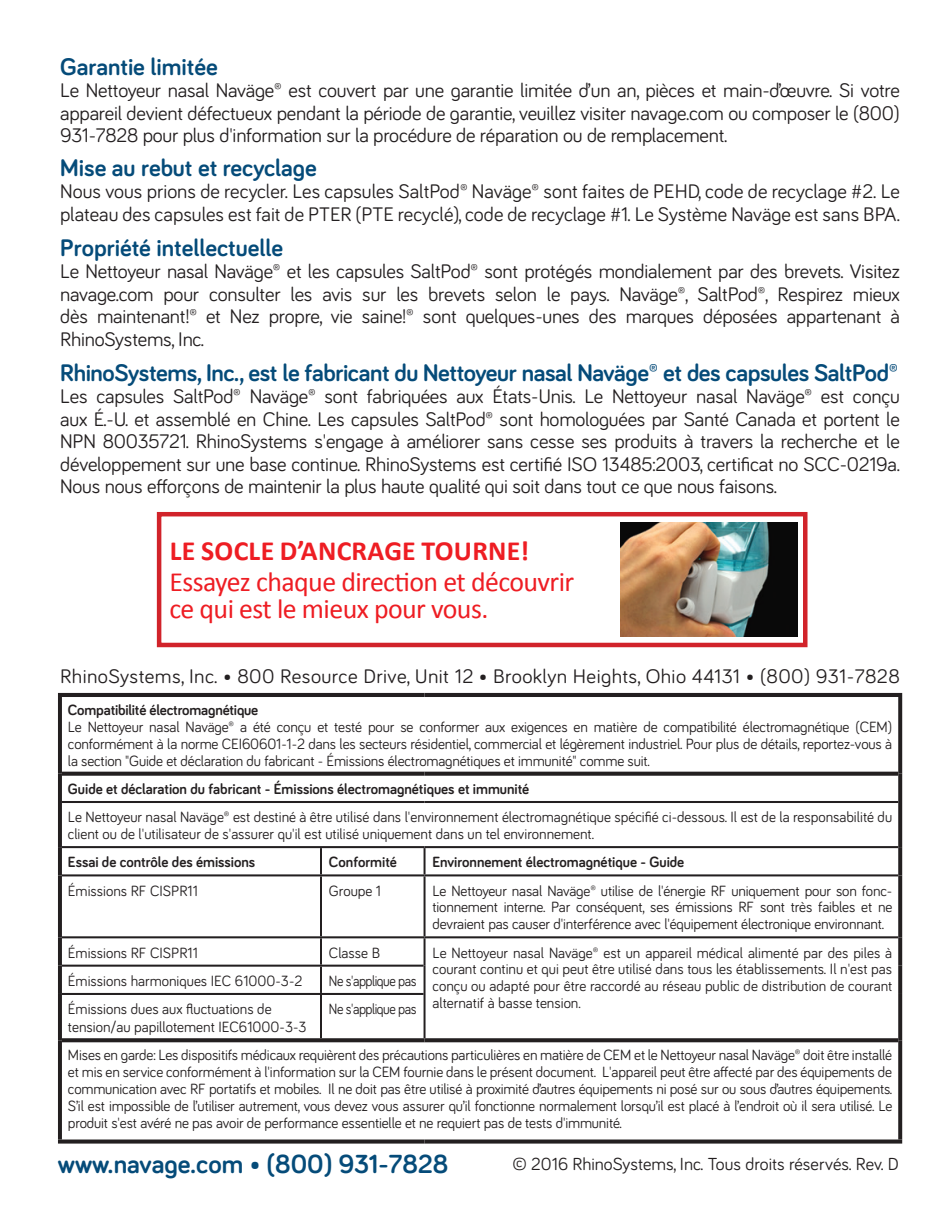
<style>
.page{position:relative;width:952px;height:1215px;background:#fff}
.page>*{position:absolute;margin:0;border:0;box-sizing:border-box;transform-origin:0 0}
.Paragraph_Style_1{font:27.9px/27px "Calibri";letter-spacing:-.02em;color:#ee1d23}
.Paragraph_Style_1-2{font:700 27.9px "Calibri";letter-spacing:.01em;color:#ee1d23}
.t1{font:700 27px "Bariol";color:#054b79}
.Heading_1{font:700 24.75px "Bariol";letter-spacing:-.015em;color:#054b79}
.Paragraph_Style_1-3{font:20.25px/22.5px "Bariol";color:#231f20;text-align:justify}
.Paragraph_Style_1-4{font:20.25px "Bariol";letter-spacing:.02em;color:#231f20}
.t2{font:18px "Bariol";color:#231f20}
.t3{font:15.3px/16.9px "Bariol";color:#231f20;text-align:justify}
.t4{font:700 15.3px "Bariol";color:#231f20}
.t5{font:15.3px "Bariol";letter-spacing:-.03em;color:#231f20;scale:.9 1}
</style>
<div class="page">
<hr style="left:62px;top:801px;width:259px;height:2px;background:#231f20">
<hr style="left:321px;top:801px;width:103px;height:2px;background:#231f20">
<hr style="left:424px;top:801px;width:474px;height:2px;background:#231f20">
<hr style="left:62px;top:846px;width:259px;height:2px;background:#231f20">
<hr style="left:321px;top:846px;width:103px;height:2px;background:#231f20">
<hr style="left:424px;top:846px;width:474px;height:2px;background:#231f20">
<hr style="left:62px;top:874px;width:259px;height:2px;background:#231f20">
<hr style="left:321px;top:874px;width:103px;height:2px;background:#231f20">
<hr style="left:424px;top:874px;width:474px;height:2px;background:#231f20">
<hr style="left:62px;top:936px;width:259px;height:2px;background:#231f20">
<hr style="left:321px;top:936px;width:103px;height:2px;background:#231f20">
<hr style="left:424px;top:936px;width:474px;height:2px;background:#231f20">
<hr style="left:62px;top:965px;width:259px;height:2px;background:#231f20">
<hr style="left:321px;top:965px;width:102px;height:2px;background:#231f20">
<hr style="left:62px;top:993px;width:259px;height:2px;background:#231f20">
<hr style="left:321px;top:993px;width:102px;height:2px;background:#231f20">
<hr style="left:320px;top:848px;width:2px;height:26px;background:#231f20">
<hr style="left:423px;top:848px;width:2px;height:26px;background:#231f20">
<hr style="left:320px;top:876px;width:2px;height:60px;background:#231f20">
<hr style="left:423px;top:876px;width:2px;height:60px;background:#231f20">
<hr style="left:320px;top:938px;width:2px;height:27px;background:#231f20">
<hr style="left:423px;top:938px;width:2px;height:28px;background:#231f20">
<hr style="left:320px;top:967px;width:2px;height:26px;background:#231f20">
<hr style="left:423px;top:966px;width:2px;height:28px;background:#231f20">
<hr style="left:320px;top:995px;width:2px;height:43px;background:#231f20">
<hr style="left:423px;top:994px;width:2px;height:44px;background:#231f20">
<hr style="left:58px;top:693px;width:263px;height:4px;background:#231f20">
<hr style="left:321px;top:693px;width:103px;height:4px;background:#231f20">
<hr style="left:424px;top:693px;width:478px;height:4px;background:#231f20">
<hr style="left:58px;top:697px;width:4px;height:77px;background:#231f20">
<svg style="left:898px;top:697px;width:4px;height:77px"></svg>
<hr style="left:58px;top:1040px;width:4px;height:100px;background:#231f20">
<svg style="left:898px;top:1040px;width:4px;height:100px"></svg>
<svg style="left:58px;top:1140px;width:263px;height:4px"></svg>
<svg style="left:321px;top:1140px;width:103px;height:4px"></svg>
<svg style="left:424px;top:1140px;width:478px;height:4px;background:#393636"></svg>
<svg style="left:62px;top:772px;width:259px;height:4px"></svg>
<svg style="left:321px;top:772px;width:103px;height:4px"></svg>
<svg style="left:424px;top:772px;width:474px;height:4px;background:#312e2f"></svg>
<hr style="left:58px;top:774px;width:4px;height:28px;background:#231f20">
<svg style="left:898px;top:774px;width:4px;height:28px"></svg>
<hr style="left:58px;top:802px;width:4px;height:45px;background:#231f20">
<svg style="left:898px;top:802px;width:4px;height:45px"></svg>
<hr style="left:58px;top:847px;width:4px;height:28px;background:#231f20">
<svg style="left:898px;top:847px;width:4px;height:28px"></svg>
<hr style="left:58px;top:875px;width:4px;height:62px;background:#231f20">
<svg style="left:898px;top:875px;width:4px;height:62px"></svg>
<hr style="left:58px;top:937px;width:4px;height:29px;background:#231f20">
<svg style="left:898px;top:937px;width:4px;height:29px"></svg>
<svg style="left:898px;top:966px;width:4px;height:28px"></svg>
<svg style="left:898px;top:994px;width:4px;height:46px"></svg>
<svg style="left:424px;top:1038px;width:474px;height:4px;background:#2f2c2d"></svg>
<hr style="left:58px;top:966px;width:4px;height:28px;background:#231f20">
<hr style="left:58px;top:994px;width:4px;height:46px;background:#231f20">
<svg style="left:62px;top:1038px;width:259px;height:4px"></svg>
<svg style="left:321px;top:1038px;width:103px;height:4px"></svg>
<div style="left:157px;top:512px;width:650px;height:135px;border:4px solid #d1232a"></div>
<img style="left:620px;top:523px;width:177px;height:113px">
<p class="Heading_1" style="left:60px;top:49px;width:159px">Garantie limitée</p>
<p class="Paragraph_Style_1-3" style="left:60px;top:78px;width:841px">Le Nettoyeur nasal Naväge® est couvert par une garantie limitée d’un an, pièces et main-d’œuvre. Si votre appareil devient défectueux pendant la période de garantie, veuillez visiter navage.com ou composer le (800)<br>931-7828 pour plus d'information sur la procédure de réparation ou de remplacement.</p>
<p class="Heading_1" style="left:60px;top:151px;width:258px">Mise au rebut et recyclage</p>
<p class="Paragraph_Style_1-3" style="left:60px;top:179px;width:841px">Nous vous prions de recycler. Les capsules SaltPod® Naväge® sont faites de PEHD, code de recyclage #2. Le plateau des capsules est fait de PTER (PTE recyclé), code de recyclage #1. Le Système Naväge est sans BPA.</p>
<p class="Heading_1" style="left:60px;top:230px;width:224px">Propriété intellectuelle</p>
<p class="Paragraph_Style_1-3" style="left:60px;top:259px;width:841px">Le Nettoyeur nasal Naväge® et les capsules SaltPod® sont protégés mondialement par des brevets. Visitez navage.com pour consulter les avis sur les brevets selon le pays. Naväge®, SaltPod®, Respirez mieux dès maintenant!® et Nez propre, vie saine!® sont quelques-unes des marques déposées appartenant à RhinoSystems, Inc.</p>
<p class="Heading_1" style="left:60px;top:355px;width:839px">RhinoSystems, Inc., est le fabricant du Nettoyeur nasal Naväge® et des capsules SaltPod®</p>
<p class="Paragraph_Style_1-3" style="left:60px;top:384px;width:841px">Les capsules SaltPod® Naväge® sont fabriquées aux États-Unis. Le Nettoyeur nasal Naväge® est conçu aux É.-U. et assemblé en Chine. Les capsules SaltPod® sont homologuées par Santé Canada et portent le NPN 80035721. RhinoSystems s'engage à améliorer sans cesse ses produits à travers la recherche et le développement sur une base continue. RhinoSystems est certifié ISO 13485:2003, certificat no SCC-0219a.<br>Nous nous efforçons de maintenir la plus haute qualité qui soit dans tout ce que nous faisons.</p>
<p class="Paragraph_Style_1-2" style="left:170px;top:533px;width:361px">LE SOCLE D’ANCRAGE TOURNE!</p>
<p class="Paragraph_Style_1" style="left:169px;top:568px;width:406px">Essayez chaque direction et découvrir ce qui est le mieux pour vous.</p>
<p class="Paragraph_Style_1-4" style="left:60px;top:662px;width:841px">RhinoSystems, Inc. • 800 Resource Drive, Unit 12 • Brooklyn Heights, Ohio 44131 • (800) 931-7828</p>
<p class="t4" style="left:68px;top:700px;width:192px">Compatibilité électromagnétique</p>
<p class="t3" style="left:68px;top:718px;width:826px">Le Nettoyeur nasal Naväge® a été conçu et testé pour se conformer aux exigences en matière de compatibilité électromagnétique (CEM) conformément à la norme CEI60601-1-2 dans les secteurs résidentiel, commercial et légèrement industriel. Pour plus de détails, reportez-vous à la section "Guide et déclaration du fabricant - Émissions électromagnétiques et immunité" comme suit.</p>
<p class="t4" style="left:68px;top:778px;width:463px">Guide et déclaration du fabricant - Émissions électromagnétiques et immunité</p>
<p class="t3" style="left:68px;top:808px;width:826px">Le Nettoyeur nasal Naväge® est destiné à être utilisé dans l'environnement électromagnétique spécifié ci-dessous. Il est de la responsabilité du client ou de l'utilisateur de s'assurer qu'il est utilisé uniquement dans un tel environnement.</p>
<p class="t4" style="left:68px;top:852px;width:189px">Essai de contrôle des émissions</p>
<p class="t4" style="left:329px;top:852px;width:69px">Conformité</p>
<p class="t4" style="left:432px;top:852px;width:253px">Environnement électromagnétique - Guide</p>
<p class="t3" style="left:68px;top:881px;width:132px">Émissions RF CISPR11</p>
<p class="t3" style="left:329px;top:881px;width:54px">Groupe 1</p>
<p class="t3" style="left:432px;top:881px;width:461px">Le Nettoyeur nasal Naväge® utilise de l'énergie RF uniquement pour son fonc&shy;tionnement interne. Par conséquent, ses émissions RF sont très faibles et ne devraient pas causer d'interférence avec l'équipement électronique environnant.</p>
<p class="t3" style="left:68px;top:943px;width:132px">Émissions RF CISPR11</p>
<p class="t3" style="left:329px;top:943px;width:53px">Classe B</p>
<p class="t3" style="left:432px;top:943px;width:461px">Le Nettoyeur nasal Naväge® est un appareil médical alimenté par des piles à courant continu et qui peut être utilisé dans tous les établissements. Il n'est pas conçu ou adapté pour être raccordé au réseau public de distribution de courant alternatif à basse tension.</p>
<p class="t3" style="left:68px;top:972px;width:236px">Émissions harmoniques IEC 61000-3-2</p>
<p class="t5" style="left:329px;top:970px;width:99px">Ne s'applique pas</p>
<p class="t3" style="left:68px;top:999px;width:240px;line-height:18px">Émissions dues aux fluctuations de tension/au papillotement IEC61000-3-3</p>
<p class="t5" style="left:329px;top:999px;width:99px">Ne s'applique pas</p>
<p class="t3" style="left:68px;top:1046px;width:826px">Mises en garde: Les dispositifs médicaux requièrent des précautions particulières en matière de CEM et le Nettoyeur nasal Naväge® doit être installé et mis en service conformément à l'information sur la CEM fournie dans le présent document. L'appareil peut être affecté par des équipements de communication avec RF portatifs et mobiles. Il ne doit pas être utilisé à proximité d’autres équipements ni posé sur ou sous d’autres équipements.<br>S’il est impossible de l’utiliser autrement, vous devez vous assurer qu’il fonctionne normalement lorsqu’il est placé à l’endroit où il sera utilisé. Le produit s'est avéré ne pas avoir de performance essentielle et ne requiert pas de tests d'immunité.</p>
<p class="t1" style="left:58px;top:1146px;width:392px">www.navage.com • (800) 931-7828</p>
<p class="t2" style="left:512px;top:1152px;width:388px">© 2016 RhinoSystems, Inc. Tous droits réservés. Rev. D</p>
</div>
